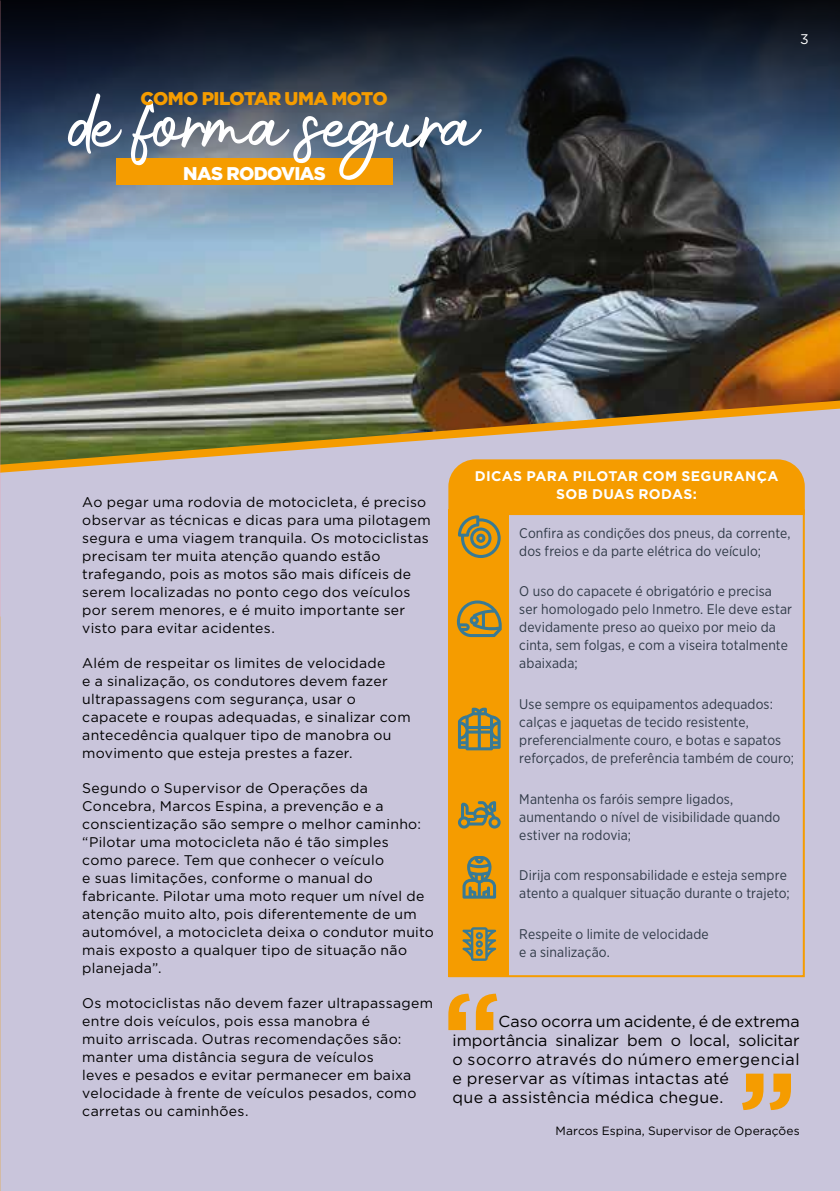
<style>
.page{position:relative;width:840px;height:1191px;background:#fff}
.page>*{position:absolute;margin:0;border:0;box-sizing:border-box;transform-origin:0 0}
.t1{font:50.4px "Photoshoot";letter-spacing:-.045em;color:#fff}
.t2{font:900 18.4px "Gotham";letter-spacing:-.035em;color:#f59c00}
.t3{font:900 18.4px "Gotham";letter-spacing:-.035em;color:#fff}
.t4{font:16px/19.2px "Gotham";letter-spacing:.01em;color:#000}
.t5{font:14px/18px "Gotham";letter-spacing:.02em;color:#000}
.t6{font:14px/18px "Gotham Narrow";letter-spacing:.01em;color:#3d4c53}
.t7{font:700 14px/18px "Gotham";letter-spacing:.025em;color:#fff;text-align:center}
.t8{font:14px "Gotham";color:#fff}
.t9{font:12px "Gotham";letter-spacing:.01em;color:#000}
</style>
<div class="page">
<img style="left:0;top:241px;width:839px;height:151px">
<svg style="left:0;top:0;width:839px;height:241px;background:#394859"></svg>
<div style="left:0;top:477px;width:839px;height:714px;background:#c9c5db"></div>
<img style="left:0;top:392px;width:839px;height:85px">
<div style="left:116px;top:158px;width:276px;height:27px;background:#f59c00"></div>
<div style="left:448px;top:509px;width:60px;height:468px;background:#f59c00"></div>
<svg style="left:448px;top:993px;width:49px;height:37px;background:#e2ac59"></svg>
<svg style="left:741px;top:1073px;width:49px;height:37px;background:#e2ad5b"></svg>
<svg style="left:448px;top:459px;width:356px;height:99px;background:#e1aa53"></svg>
<svg style="left:458px;top:707px;width:42px;height:43px"></svg>
<svg style="left:462px;top:927px;width:34px;height:34px"></svg>
<svg style="left:462px;top:856px;width:34px;height:42px"></svg>
<svg style="left:458px;top:801px;width:42px;height:27px"></svg>
<svg style="left:456px;top:600px;width:45px;height:37px"></svg>
<h2 class="t2" style="left:140px;top:88px;width:248px">COMO PILOTAR UMA MOTO</h2>
<h1 class="t1" style="left:70px;top:98px;width:410px">de forma segura</h1>
<h2 class="t3" style="left:183px;top:163px;width:144px">NAS RODOVIAS</h2>
<p class="t8" style="left:799px;top:30px;width:10px">3</p>
<p class="t5" style="left:82px;top:492px;width:350px">Ao pegar uma rodovia de motocicleta, é preciso observar as técnicas e dicas para uma pilotagem segura e uma viagem tranquila. Os motociclistas precisam ter muita atenção quando estão trafegando, pois as motos são mais difíceis de serem localizadas no ponto cego dos veículos por serem menores, e é muito importante ser visto para evitar acidentes.</p>
<p class="t5" style="left:82px;top:653px;width:330px">Além de respeitar os limites de velocidade<br>e a sinalização, os condutores devem fazer ultrapassagens com segurança, usar o capacete e roupas adequadas, e sinalizar com antecedência qualquer tipo de manobra ou movimento que esteja prestes a fazer.</p>
<p class="t5" style="left:82px;top:778px;width:353px">Segundo o Supervisor de Operações da Concebra, Marcos Espina, a prevenção e a conscientização são sempre o melhor caminho: “Pilotar uma motocicleta não é tão simples<br>como parece. Tem que conhecer o veículo<br>e suas limitações, conforme o manual do fabricante. Pilotar uma moto requer um nível de atenção muito alto, pois diferentemente de um automóvel, a motocicleta deixa o condutor muito mais exposto a qualquer tipo de situação não planejada”.</p>
<p class="t5" style="left:82px;top:994px;width:352px">Os motociclistas não devem fazer ultrapassagem entre dois veículos, pois essa manobra é<br>muito arriscada. Outras recomendações são: manter uma distância segura de veículos<br>leves e pesados e evitar permanecer em baixa velocidade à frente de veículos pesados, como carretas ou caminhões.</p>
<p class="t7" style="left:474px;top:467px;width:305px">DICAS PARA PILOTAR COM SEGURANÇA<br>SOB DUAS RODAS:</p>
<p class="t6" style="left:519px;top:523px;width:272px">Confira as condições dos pneus, da corrente, dos freios e da parte elétrica do veículo;</p>
<p class="t6" style="left:519px;top:582px;width:274px">O uso do capacete é obrigatório e precisa ser homologado pelo Inmetro. Ele deve estar devidamente preso ao queixo por meio da cinta, sem folgas, e com a viseira totalmente abaixada;</p>
<p class="t6" style="left:519px;top:694px;width:276px">Use sempre os equipamentos adequados: calças e jaquetas de tecido resistente, preferencialmente couro, e botas e sapatos reforçados, de preferência também de couro;</p>
<p class="t6" style="left:519px;top:789px;width:262px">Mantenha os faróis sempre ligados, aumentando o nível de visibilidade quando estiver na rodovia;</p>
<p class="t6" style="left:519px;top:866px;width:272px">Dirija com responsabilidade e esteja sempre atento a qualquer situação durante o trajeto;</p>
<p class="t6" style="left:519px;top:925px;width:191px">Respeite o limite de velocidade e a sinalização.</p>
<p class="t4" style="left:452px;top:1011px;width:348px;text-indent:46px">Caso ocorra um acidente, é de extrema importância sinalizar bem o local, solicitar o socorro através do número emergencial e preservar as vítimas intactas até<br>que a assistência médica chegue.</p>
<p class="t9" style="left:555px;top:1122px;width:245px">Marcos Espina, Supervisor de Operações</p>
</div>
